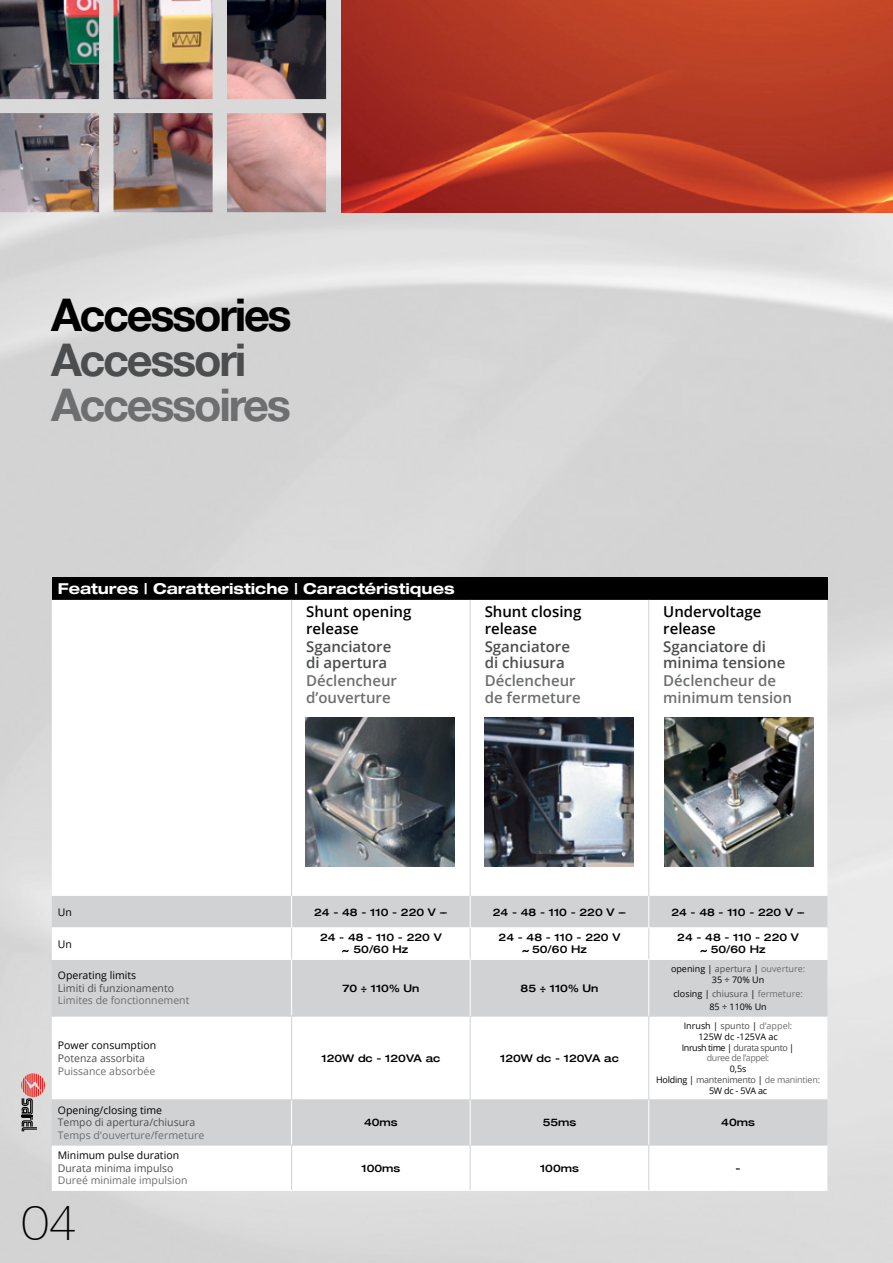
<style>
.page{position:relative;width:893px;height:1263px;background:#fff}
.page>*{position:absolute;margin:0;border:0;box-sizing:border-box;transform-origin:0 0}
.t1{font:100 49.5px "Helvetica 35";color:#000}
.t2{font:700 45px "Helvetica 75";letter-spacing:-.05em;color:#000}
.t3{font:700 45px "Helvetica 75";letter-spacing:-.05em;color:#6d6e70}
.t4{font:700 45px "Helvetica 75";letter-spacing:-.05em;color:#4c4d4e}
.t5{font:600 15px/16.5px "Open Sans";color:#6d6e70}
.t6{font:600 15px "Open Sans";color:#4c4d4e}
.t7{font:600 15px "Open Sans";color:#000}
.t8{font:700 expanded 15px "Helvetica 73";color:#fff}
.t9{font:500 expanded 10.5px/12px "Helvetica 63";color:#000;text-align:center}
.t10{font:10.5px "Open Sans";color:#6d6e70}
.t11{font:10.5px "Open Sans";color:#4c4d4e}
.t12{font:10.5px "Open Sans";color:#000}
.t13{font:9px/10.8px "Open Sans";color:#000;text-align:center}
.t14{font:9px "Open Sans";letter-spacing:-.025em;color:#4c4d4e}
.t15{font:9px "Open Sans";letter-spacing:-.05em;color:#000}
.t16{font:9px "Open Sans";letter-spacing:-.05em;color:#6d6e70}
.s1{color:#4c4d4e}
.s2{color:#6d6e70}
.s3{color:#000}
</style>
<div class="page">
<img style="left:0;top:0;width:893px;height:1263px">
<div style="left:52px;top:577px;width:775px;height:23px;background:#000"></div>
<svg style="left:52px;top:600px;width:775px;height:296px"></svg>
<div style="left:52px;top:960px;width:775px;height:185px;background:#d0d2d4"></div>
<svg style="left:52px;top:1017px;width:775px;height:82px"></svg>
<svg style="left:52px;top:1146px;width:775px;height:44px"></svg>
<hr style="left:291px;top:960px;width:1px;height:56px;background:#fff">
<hr style="left:291px;top:1100px;width:1px;height:45px;background:#fff">
<hr style="left:52px;top:959px;width:240px;height:1px;background:#fff">
<hr style="left:292px;top:959px;width:178px;height:1px;background:#fff">
<hr style="left:470px;top:959px;width:179px;height:1px;background:#fff">
<hr style="left:649px;top:959px;width:178px;height:1px;background:#fff">
<hr style="left:52px;top:1016px;width:240px;height:1px;background:#d0d2d4">
<hr style="left:292px;top:1016px;width:178px;height:1px;background:#d0d2d4">
<hr style="left:470px;top:1016px;width:179px;height:1px;background:#d0d2d4">
<hr style="left:649px;top:1016px;width:178px;height:1px;background:#d0d2d4">
<hr style="left:52px;top:1099px;width:240px;height:1px;background:#d0d2d4">
<hr style="left:292px;top:1099px;width:178px;height:1px;background:#d0d2d4">
<hr style="left:470px;top:1099px;width:179px;height:1px;background:#d0d2d4">
<hr style="left:649px;top:1099px;width:178px;height:1px;background:#d0d2d4">
<hr style="left:291px;top:1016px;width:1px;height:83px;background:#d0d2d4">
<hr style="left:52px;top:1145px;width:240px;height:1px;background:#d0d2d4">
<hr style="left:292px;top:1145px;width:178px;height:1px;background:#d0d2d4">
<hr style="left:291px;top:1145px;width:1px;height:45px;background:#d0d2d4">
<hr style="left:470px;top:1145px;width:179px;height:1px;background:#d0d2d4">
<hr style="left:649px;top:1145px;width:178px;height:1px;background:#d0d2d4">
<hr style="left:52px;top:1190px;width:240px;height:1px;background:#fff">
<hr style="left:292px;top:1190px;width:178px;height:1px;background:#fff">
<hr style="left:470px;top:1190px;width:179px;height:1px;background:#fff">
<hr style="left:649px;top:1190px;width:178px;height:1px;background:#fff">
<hr style="left:470px;top:960px;width:1px;height:56px;background:#fff">
<hr style="left:648px;top:960px;width:1px;height:56px;background:#fff">
<hr style="left:470px;top:1100px;width:1px;height:45px;background:#fff">
<hr style="left:648px;top:1100px;width:1px;height:45px;background:#fff">
<hr style="left:470px;top:1016px;width:1px;height:83px;background:#d0d2d4">
<hr style="left:648px;top:1016px;width:1px;height:83px;background:#d0d2d4">
<hr style="left:470px;top:1145px;width:1px;height:45px;background:#d0d2d4">
<hr style="left:648px;top:1145px;width:1px;height:45px;background:#d0d2d4">
<hr style="left:291px;top:600px;width:1px;height:296px;background:#d0d2d4">
<hr style="left:470px;top:600px;width:1px;height:296px;background:#d0d2d4">
<hr style="left:648px;top:600px;width:1px;height:296px;background:#d0d2d4">
<img style="left:306px;top:717px;width:148px;height:149px">
<img style="left:485px;top:717px;width:149px;height:149px">
<img style="left:664px;top:717px;width:149px;height:149px">
<img style="left:342px;top:0;width:551px;height:212px">
<img style="left:0;top:0;width:326px;height:212px">
<svg style="left:21px;top:1073px;width:24px;height:58px"></svg>
<svg style="left:52px;top:896px;width:775px;height:63px"></svg>
<p class="t2" style="left:51px;top:287px;width:242px">Accessories</p>
<p class="t4" style="left:51px;top:332px;width:197px">Accessori</p>
<p class="t3" style="left:51px;top:377px;width:241px">Accessoires</p>
<p class="t8" style="left:58px;top:579px;width:398px">Features | Caratteristiche | Caractéristiques</p>
<p class="t7" style="left:306px;top:602px;width:107px">Shunt opening</p>
<p class="t7" style="left:306px;top:618px;width:54px">release</p>
<p class="t6" style="left:306px;top:636px;width:87px">Sganciatore</p>
<p class="t6" style="left:306px;top:653px;width:83px">di apertura</p>
<p class="t5" style="left:306px;top:672px;width:93px">Déclencheur d’ouverture</p>
<p class="t7" style="left:485px;top:602px;width:98px">Shunt closing</p>
<p class="t7" style="left:485px;top:618px;width:54px">release</p>
<p class="t6" style="left:485px;top:636px;width:87px">Sganciatore</p>
<p class="t6" style="left:485px;top:653px;width:82px">di chiusura</p>
<p class="t5" style="left:485px;top:672px;width:93px">Déclencheur</p>
<p class="t5" style="left:485px;top:689px;width:97px">de fermeture</p>
<p class="t7" style="left:663px;top:602px;width:100px">Undervoltage</p>
<p class="t7" style="left:663px;top:618px;width:54px">release</p>
<p class="t6" style="left:663px;top:636px;width:104px">Sganciatore di</p>
<p class="t6" style="left:663px;top:653px;width:124px">minima tensione</p>
<p class="t5" style="left:663px;top:672px;width:114px">Déclencheur de</p>
<p class="t5" style="left:663px;top:689px;width:130px">minimum tension</p>
<p class="t12" style="left:58px;top:905px;width:16px">Un</p>
<p class="t9" style="left:314px;top:906px;width:135px">24 - 48 - 110 - 220 V --</p>
<p class="t9" style="left:493px;top:906px;width:135px">24 - 48 - 110 - 220 V --</p>
<p class="t9" style="left:671px;top:906px;width:135px">24 - 48 - 110 - 220 V --</p>
<p class="t12" style="left:58px;top:937px;width:16px">Un</p>
<p class="t9" style="left:320px;top:931px;width:123px">24 - 48 - 110 - 220 V<br>50/60 Hz</p>
<p class="t9" style="left:499px;top:931px;width:123px">24 - 48 - 110 - 220 V<br>50/60 Hz</p>
<p class="t9" style="left:677px;top:931px;width:123px">24 - 48 - 110 - 220 V<br>50/60 Hz</p>
<p class="t12" style="left:58px;top:968px;width:80px">Operating limits</p>
<p class="t11" style="left:58px;top:981px;width:118px">Limiti di funzionamento</p>
<p class="t10" style="left:58px;top:993px;width:133px">Limites de fonctionnement</p>
<p class="t13" style="left:671px;top:963px;width:136px">opening | <span class="s1">apertura</span> | <span class="s2">ouverture:<br></span>35 ÷ 70% Un</p>
<p class="t13" style="left:673px;top:986px;width:131px;line-height:13.5px">closing | <span class="s1">chiusura</span> | <span class="s2">fermeture:<br></span>85 ÷ 110% Un</p>
<p class="t9" style="left:342px;top:982px;width:79px">70 ÷ 110% Un</p>
<p class="t9" style="left:521px;top:982px;width:79px">85 ÷ 110% Un</p>
<p class="t12" style="left:58px;top:1038px;width:100px">Power consumption</p>
<p class="t11" style="left:58px;top:1051px;width:89px">Potenza assorbita</p>
<p class="t10" style="left:58px;top:1063px;width:99px">Puissance absorbée</p>
<p class="t12" style="left:58px;top:1103px;width:106px">Opening/closing time</p>
<p class="t11" style="left:58px;top:1115px;width:139px">Tempo di apertura/chiusura</p>
<p class="t10" style="left:58px;top:1128px;width:148px">Temps d'ouverture/fermeture</p>
<p class="t12" style="left:58px;top:1148px;width:123px">Minimum pulse duration</p>
<p class="t11" style="left:58px;top:1161px;width:117px">Durata minima impulso</p>
<p class="t10" style="left:58px;top:1173px;width:131px">Dureé minimale impulsion</p>
<p class="t1" style="left:21px;top:1194px;width:57px">04</p>
<p class="t9" style="left:321px;top:1052px;width:120px">120W dc - 120VA ac</p>
<p class="t9" style="left:500px;top:1052px;width:120px">120W dc - 120VA ac</p>
<p class="t13" style="left:684px;top:1020px;width:110px">Inrush | <span class="s1">spunto</span> | <span class="s2">d’appel:<br></span>125W dc -125VA ac</p>
<p class="t15" style="left:682px;top:1041px;width:114px">Inrush time | <span class="s1">durata spunto</span> |</p>
<p class="t16" style="left:707px;top:1052px;width:64px">duree de l’appel:</p>
<p class="t13" style="left:730px;top:1063px;width:18px">0,5s</p>
<p class="t14" style="left:656px;top:1073px;width:166px"><span class="s3">Holding |</span> mantenimento <span class="s3">|</span> <span class="s2">de manintien:</span></p>
<p class="t13" style="left:709px;top:1085px;width:60px">5W dc - 5VA ac</p>
<p class="t9" style="left:364px;top:1116px;width:35px">40ms</p>
<p class="t9" style="left:543px;top:1116px;width:35px">55ms</p>
<p class="t9" style="left:721px;top:1116px;width:35px">40ms</p>
<p class="t9" style="left:361px;top:1161px;width:40px">100ms</p>
<p class="t9" style="left:540px;top:1161px;width:40px">100ms</p>
<p class="t9" style="left:735px;top:1161px;width:7px">-</p>
</div>
